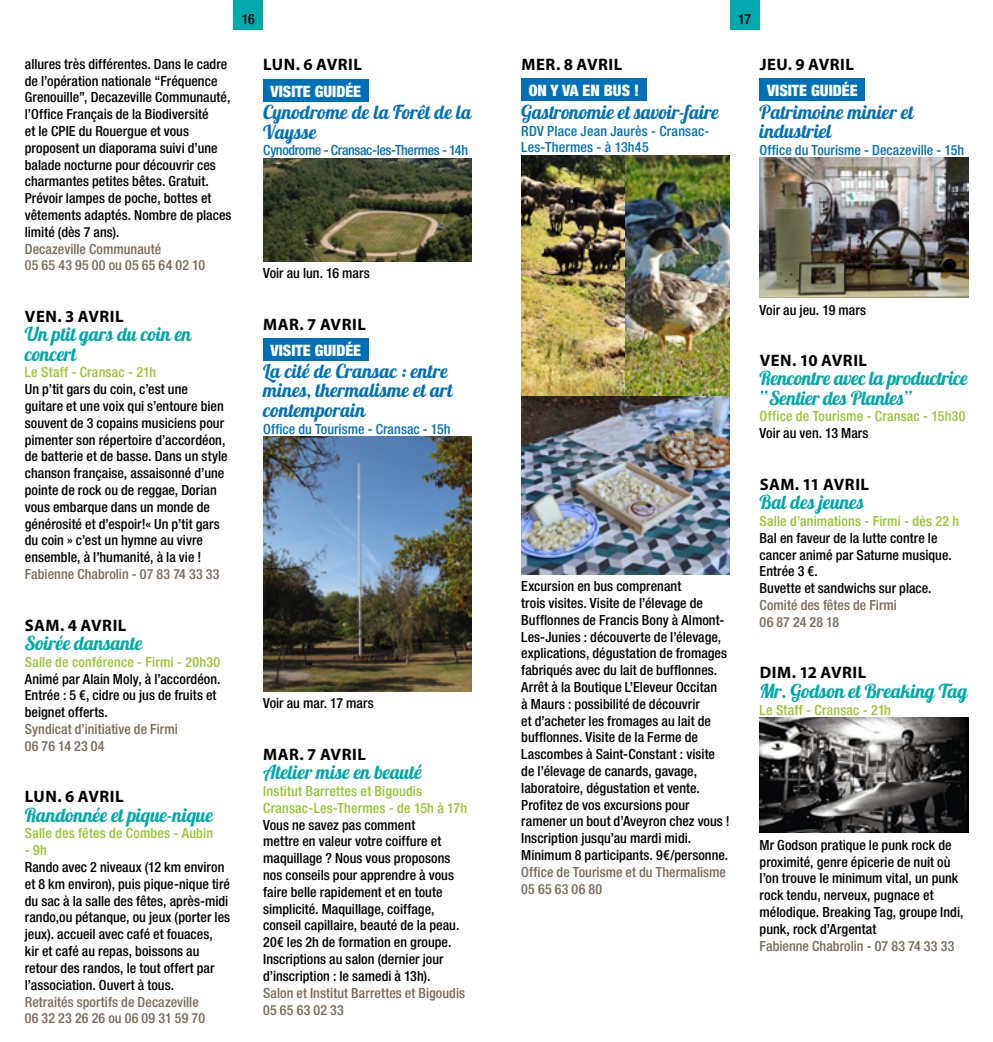
<style>
.page{position:relative;width:993px;height:1042px;background:#fff}
.page>*{position:absolute;margin:0;border:0;box-sizing:border-box;transform-origin:0 0}
.t1{font:19.25px/19.2px "Lobster 1.4";letter-spacing:.01em;color:#00a9ab}
.t2{font:19.25px/19.2px "Lobster 1.4";letter-spacing:.02em;color:#0071b9}
.t3{font:19.25px/19.2px "Lobster 1.4";color:#0071b9}
.t4{font:19.25px/19.2px "Lobster 1.4";letter-spacing:.045em;color:#0071b9}
.t5{font:19.25px "Lobster 1.4";letter-spacing:.035em;color:#00a9ab}
.t6{font:19.25px "Lobster 1.4";letter-spacing:.04em;color:#00a9ab}
.t7{font:700 16.62px "Myriad Pro";letter-spacing:.03em;color:#000}
.t8{font:900 condensed 15.75px "Helvetica Neue";color:#fff}
.t9{font:500 condensed 14px/16.8px "Helvetica Neue";letter-spacing:.005em;color:#000}
.t10{font:500 condensed 14px/16.8px "Helvetica Neue";letter-spacing:.005em;color:#7b6a58}
.t11{font:500 condensed 14px/16.8px "Helvetica Neue";letter-spacing:.015em;color:#9ac431}
.t12{font:500 condensed 14px/16.8px "Helvetica Neue";letter-spacing:.005em;color:#0071b9}
.t13{font:500 condensed 14px "Helvetica Neue";letter-spacing:-.025em;color:#0071b9}
</style>
<div class="page">
<div style="left:233px;top:0;width:30px;height:30px;background:#00a9ab"></div>
<div style="left:729px;top:0;width:30px;height:30px;background:#00a9ab"></div>
<div style="left:263px;top:79px;width:105px;height:23px;background:#0071b9"></div>
<img style="left:263px;top:158px;width:208px;height:103px">
<div style="left:263px;top:338px;width:105px;height:23px;background:#0071b9"></div>
<img style="left:263px;top:436px;width:208px;height:255px">
<div style="left:521px;top:79px;width:125px;height:22px;background:#0071b9"></div>
<img style="left:521px;top:155px;width:208px;height:241px">
<img style="left:521px;top:396px;width:208px;height:178px">
<div style="left:759px;top:79px;width:105px;height:22px;background:#0071b9"></div>
<img style="left:759px;top:158px;width:208px;height:140px">
<img style="left:759px;top:717px;width:208px;height:116px">
<p class="t9" style="left:242px;top:10px;width:15px">16</p>
<p class="t9" style="left:738px;top:10px;width:14px">17</p>
<p class="t9" style="left:25px;top:55px;width:208px">allures très différentes. Dans le cadre de l’opération nationale “Fréquence Grenouille”, Decazeville Communauté, l’Office Français de la Biodiversité<br>et le CPIE du Rouergue et vous proposent un diaporama suivi d’une balade nocturne pour découvrir ces charmantes petites bêtes. Gratuit.<br>Prévoir lampes de poche, bottes et vêtements adaptés. Nombre de places limité (dès 7 ans).</p>
<p class="t10" style="left:25px;top:240px;width:182px">Decazeville Communauté<br>05 65 43 95 00 ou 05 65 64 02 10</p>
<p class="t7" style="left:25px;top:306px;width:100px">VEN. 3 AVRIL</p>
<h1 class="t1" style="left:25px;top:324px;width:167px">Un ptit gars du coin en concert</h1>
<p class="t11" style="left:25px;top:364px;width:133px">Le Staff - Cransac - 21h</p>
<p class="t9" style="left:25px;top:381px;width:204px">Un p’tit gars du coin, c’est une guitare et une voix qui s’entoure bien souvent de 3 copains musiciens pour pimenter son répertoire d’accordéon, de batterie et de basse. Dans un style chanson française, assaisonné d’une pointe de rock ou de reggae, Dorian vous embarque dans un monde de générosité et d’espoir!« Un p’tit gars du coin » c’est un hymne au vivre ensemble, à l’humanité, à la vie !</p>
<p class="t10" style="left:25px;top:565px;width:196px">Fabienne Chabrolin - 07 83 74 33 33</p>
<p class="t7" style="left:25px;top:614px;width:103px">SAM. 4 AVRIL</p>
<h1 class="t6" style="left:25px;top:631px;width:119px">Soirée dansante</h1>
<p class="t11" style="left:25px;top:653px;width:197px">Salle de conférence - Firmi - 20h30</p>
<p class="t9" style="left:25px;top:670px;width:197px">Animé par Alain Moly, à l’accordéon.<br>Entrée : 5 €, cidre ou jus de fruits et beignet offerts.</p>
<p class="t10" style="left:25px;top:720px;width:154px">Syndicat d’initiative de Firmi<br>06 76 14 23 04</p>
<p class="t7" style="left:25px;top:786px;width:100px">LUN. 6 AVRIL</p>
<h1 class="t5" style="left:25px;top:802px;width:189px">Randonnée et pique-nique</h1>
<p class="t11" style="left:25px;top:825px;width:190px">Salle des fêtes de Combes - Aubin</p>
<p class="t11" style="left:25px;top:842px;width:24px">- 9h</p>
<p class="t9" style="left:25px;top:858px;width:207px">Rando avec 2 niveaux (12 km environ et 8 km environ), puis pique-nique tiré du sac à la salle des fêtes, après-midi rando,ou pétanque, ou jeux (porter les jeux). accueil avec café et fouaces, kir et café au repas, boissons au retour des randos, le tout offert par l’association. Ouvert à tous.</p>
<p class="t10" style="left:25px;top:993px;width:182px">Retraités sportifs de Decazeville<br>06 32 23 26 26 ou 06 09 31 59 70</p>
<p class="t7" style="left:263px;top:54px;width:100px">LUN. 6 AVRIL</p>
<p class="t8" style="left:270px;top:82px;width:92px">VISITE GUIDÉE</p>
<h1 class="t3" style="left:263px;top:103px;width:209px">Cynodrome de la Forêt de la<br>Vaysse</h1>
<p class="t13" style="left:263px;top:142px;width:206px">Cynodrome - Cransac-les-Thermes - 14h</p>
<p class="t9" style="left:263px;top:265px;width:108px">Voir au lun. 16 mars</p>
<p class="t7" style="left:263px;top:313px;width:104px">MAR. 7 AVRIL</p>
<p class="t8" style="left:270px;top:340px;width:92px">VISITE GUIDÉE</p>
<h1 class="t2" style="left:263px;top:361px;width:191px">La cité de Cransac : entre mines, thermalisme et art contemporain</h1>
<p class="t12" style="left:263px;top:420px;width:189px">Office du Tourisme - Cransac - 15h</p>
<p class="t9" style="left:263px;top:695px;width:112px">Voir au mar. 17 mars</p>
<p class="t7" style="left:263px;top:743px;width:104px">MAR. 7 AVRIL</p>
<h1 class="t1" style="left:263px;top:762px;width:160px">Atelier mise en beauté</h1>
<p class="t11" style="left:263px;top:782px;width:205px">Institut Barrettes et Bigoudis<br>Cransac-Les-Thermes - de 15h à 17h</p>
<p class="t9" style="left:263px;top:816px;width:198px">Vous ne savez pas comment<br>mettre en valeur votre coiffure et maquillage ? Nous vous proposons nos conseils pour apprendre à vous faire belle rapidement et en toute simplicité. Maquillage, coiffage, conseil capillaire, beauté de la peau.<br>20€ les 2h de formation en groupe.<br>Inscriptions au salon (dernier jour d’inscription : le samedi à 13h).</p>
<p class="t10" style="left:263px;top:984px;width:203px">Salon et Institut Barrettes et Bigoudis<br>05 65 63 02 33</p>
<p class="t7" style="left:521px;top:54px;width:102px">MER. 8 AVRIL</p>
<p class="t8" style="left:528px;top:81px;width:112px">ON Y VA EN BUS !</p>
<h1 class="t3" style="left:521px;top:102px;width:199px">Gastronomie et savoir-faire</h1>
<p class="t12" style="left:521px;top:122px;width:190px">RDV Place Jean Jaurès - Cransac-<br>Les-Thermes - à 13h45</p>
<p class="t7" style="left:759px;top:54px;width:96px">JEU. 9 AVRIL</p>
<p class="t8" style="left:766px;top:81px;width:92px">VISITE GUIDÉE</p>
<h1 class="t4" style="left:759px;top:102px;width:156px">Patrimoine minier et industriel</h1>
<p class="t12" style="left:759px;top:141px;width:206px">Office du Tourisme - Decazeville - 15h</p>
<p class="t9" style="left:521px;top:577px;width:210px">Excursion en bus comprenant<br>trois visites. Visite de l’élevage de Bufflonnes de Francis Bony à Almont-Les-Junies : découverte de l’élevage, explications, dégustation de fromages fabriqués avec du lait de bufflonnes.<br>Arrêt à la Boutique L’Eleveur Occitan<br>à Maurs : possibilité de découvrir<br>et d’acheter les fromages au lait de bufflonnes. Visite de la Ferme de Lascombes à Saint-Constant : visite de l’élevage de canards, gavage, laboratoire, dégustation et vente.<br>Profitez de vos excursions pour ramener un bout d’Aveyron chez vous !<br>Inscription jusqu’au mardi midi.<br>Minimum 8 participants. 9€/personne.</p>
<p class="t10" style="left:521px;top:863px;width:206px">Office de Tourisme et du Thermalisme<br>05 65 63 06 80</p>
<p class="t9" style="left:759px;top:301px;width:108px">Voir au jeu. 19 mars</p>
<p class="t7" style="left:759px;top:350px;width:109px">VEN. 10 AVRIL</p>
<h1 class="t1" style="left:759px;top:368px;width:209px">Rencontre avec la productrice “Sentier des Plantes”</h1>
<p class="t11" style="left:759px;top:408px;width:207px">Office de Tourisme - Cransac - 15h30</p>
<p class="t9" style="left:759px;top:425px;width:110px">Voir au ven. 13 Mars</p>
<p class="t7" style="left:759px;top:473px;width:111px">SAM. 11 AVRIL</p>
<h1 class="t1" style="left:759px;top:492px;width:105px">Bal des jeunes</h1>
<p class="t11" style="left:759px;top:512px;width:201px">Salle d’animations - Firmi - dès 22 h</p>
<p class="t9" style="left:759px;top:529px;width:193px">Bal en faveur de la lutte contre le cancer animé par Saturne musique.<br>Entrée 3 €.<br>Buvette et sandwichs sur place.</p>
<p class="t10" style="left:759px;top:596px;width:139px">Comité des fêtes de Firmi<br>06 87 24 28 18</p>
<p class="t7" style="left:759px;top:662px;width:108px">DIM. 12 AVRIL</p>
<h1 class="t1" style="left:759px;top:681px;width:209px">Mr. Godson et Breaking Tag</h1>
<p class="t11" style="left:759px;top:701px;width:133px">Le Staff - Cransac - 21h</p>
<p class="t9" style="left:759px;top:836px;width:205px">Mr Godson pratique le punk rock de proximité, genre épicerie de nuit où l’on trouve le minimum vital, un punk rock tendu, nerveux, pugnace et mélodique. Breaking Tag, groupe Indi, punk, rock d’Argentat</p>
<p class="t10" style="left:759px;top:937px;width:196px">Fabienne Chabrolin - 07 83 74 33 33</p>
</div>
